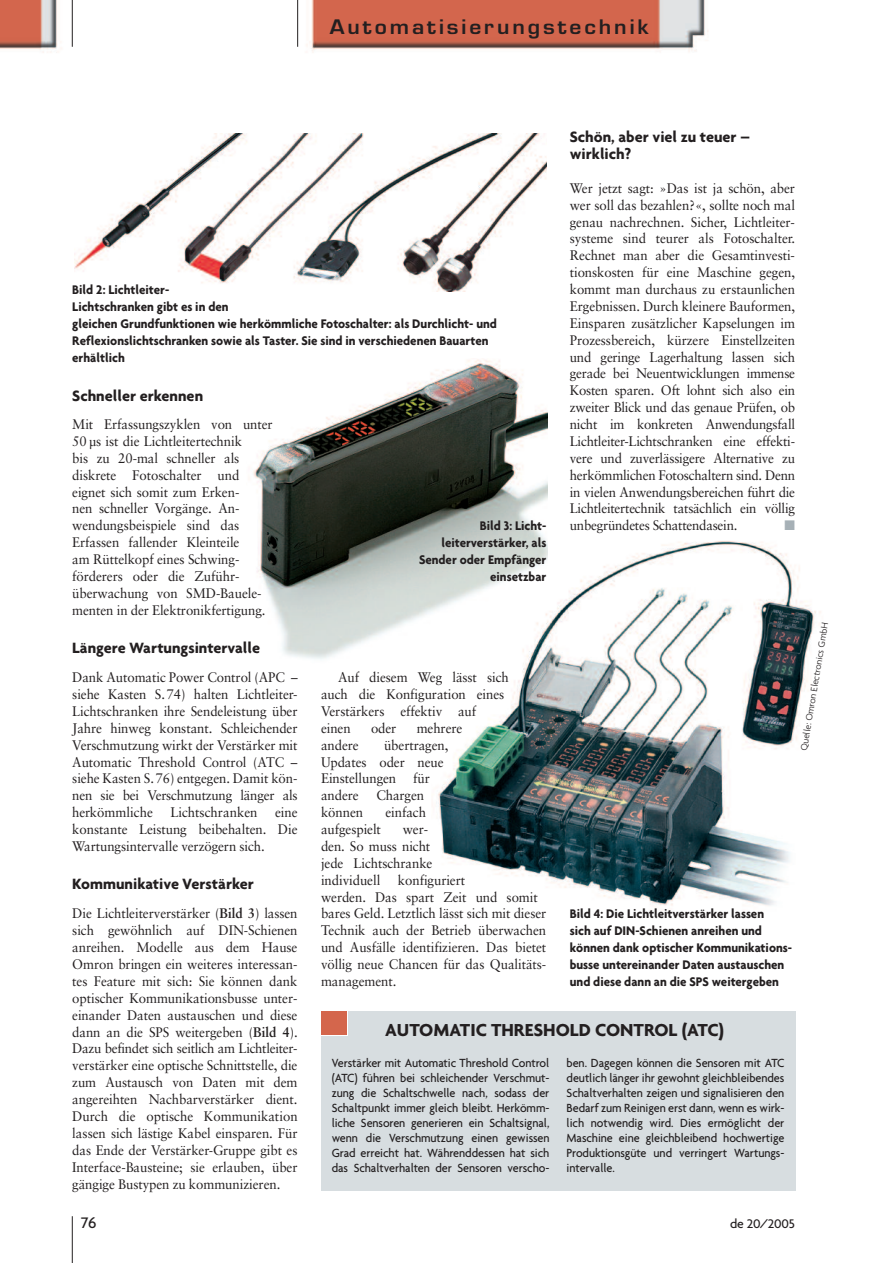
<style>
.page{position:relative;width:893px;height:1263px;background:#fff}
.page>*{position:absolute;margin:0;border:0;box-sizing:border-box;transform-origin:0 0}
.t1{font:600 19.5px "Eurostile";letter-spacing:.14em;color:#231f20;scale:1.07 1}
.t2{font:700 18.75px "Agenda";color:#231f20}
.t3{font:500 16.5px "Agenda";color:#231f20}
.t4{font:700 16.2px/16.8px "Agenda";color:#231f20}
.t5{font:13.8px/16.8px "Sabon";letter-spacing:-.005em;color:#231f20;scale:.95 1}
.t6{font:13.8px "Zapf Dingbats";color:#a6b0b6}
.t7{font:700 13.5px/16.8px "Agenda";color:#231f20;scale:.95 1}
.t8{font:500 13.5px "Agenda";letter-spacing:-.01em;color:#231f20}
.t9{font:500 12.75px/15px "Agenda";letter-spacing:-.005em;color:#231f20;text-align:justify;scale:.95 1}
.t10{font:300 9.75px "Agenda";color:#231f20}
.s1{font-weight:700}
</style>
<div class="page">
<img style="left:0;top:0;width:709px;height:53px">
<hr style="left:72px;top:0;width:1px;height:47px;background:#231f20">
<hr style="left:297px;top:0;width:1px;height:47px;background:#231f20">
<hr style="left:72px;top:1216px;width:1px;height:47px;background:#231f20">
<img style="left:436px;top:541px;width:385px;height:370px">
<img style="left:253px;top:359px;width:294px;height:307px">
<img style="left:75px;top:134px;width:471px;height:158px">
<div style="left:321px;top:1011px;width:474px;height:179px;background:#d7dde0"></div>
<svg style="left:321px;top:1011px;width:27px;height:24px"></svg>
<div style="left:321px;top:1011px;width:26px;height:23px;background:#d4664c"></div>
<h1 class="t1" style="left:330px;top:19px;width:300px">Automatisierungstechnik</h1>
<p class="t4" style="left:570px;top:128px;width:182px">Schön, aber viel zu teuer – wirklich?</p>
<p class="t5" style="left:570px;top:181px;width:239px;text-align:justify">Wer jetzt sagt: »Das ist ja schön, aber wer soll das bezahlen?«, sollte noch mal genau nachrechnen. Sicher, Lichtleiter&shy;systeme sind teurer als Fotoschalter.<br>Rechnet man aber die Gesamtinvesti&shy;tionskosten für eine Maschine gegen, kommt man durchaus zu erstaunlichen Ergebnissen. Durch kleinere Bauformen, Einsparen zusätzlicher Kapselungen im Prozessbereich, kürzere Einstellzeiten und geringe Lagerhaltung lassen sich gerade bei Neuentwicklungen immense Kosten sparen. Oft lohnt sich also ein zweiter Blick und das genaue Prüfen, ob nicht im konkreten Anwendungsfall Lichtleiter-Lichtschranken eine effekti&shy;vere und zuverlässigere Alternative zu herkömmlichen Fotoschaltern sind. Denn in vielen Anwendungsbereichen führt die Lichtleitertechnik tatsächlich ein völlig unbegründetes Schattendasein.</p>
<p class="t7" style="left:72px;top:281px;width:449px">Bild 2: Lichtleiter-<br>Lichtschranken gibt es in den<br>gleichen Grundfunktionen wie herkömmliche Fotoschalter: als Durchlicht- und Reflexionslichtschranken sowie als Taster. Sie sind in verschiedenen Bauarten erhältlich</p>
<p class="t4" style="left:72px;top:387px;width:132px">Schneller erkennen</p>
<p class="t5" style="left:72px;top:417px;width:213px">Mit Erfassungszyklen von unter<br>50 µs ist die Lichtleitertechnik<br>bis zu 20-mal schneller als diskrete Fotoschalter und eignet sich somit zum Erken-<br>nen schneller Vorgänge. An&shy;wendungsbeispiele sind das<br>Erfassen fallender Kleinteile<br>am Rüttelkopf eines Schwing&shy;förderers oder die Zuführ&shy;überwachung von SMD-Bauele&shy;menten in der Elektronikfertigung.</p>
<p class="t4" style="left:72px;top:638px;width:189px">Längere Wartungsintervalle</p>
<p class="t5" style="left:72px;top:670px;width:239px;text-align:justify">Dank Automatic Power Control (APC – siehe Kasten S.74) halten Lichtleiter-Lichtschranken ihre Sendeleistung über Jahre hinweg konstant. Schleichender Verschmutzung wirkt der Verstärker mit Automatic Threshold Control (ATC – siehe Kasten S.76) entgegen. Damit kön&shy;nen sie bei Verschmutzung länger als herkömmliche</p>
<p class="t7" style="left:419px;top:517px;width:136px;text-align:right">Bild 3: Licht&shy;leiterverstärker, als<br>Sender oder Empfänger einsetzbar</p>
<p class="t6" style="left:785px;top:517px;width:12px">■</p>
<p class="t10" style="left:797px;top:749px;width:131px;rotate:-80deg">Quelle: Omron Electronics GmbH</p>
<p class="t5" style="left:321px;top:670px;width:199px;text-indent:17px">Auf diesem Weg lässt sich auch die Konfiguration eines<br>Verstärkers effektiv auf einen</p>
<p class="t5" style="left:371px;top:721px;width:28px">oder</p>
<p class="t5" style="left:417px;top:721px;width:50px">mehrere</p>
<p class="t5" style="left:321px;top:738px;width:136px;text-indent:63px">übertragen,<br>Updates oder neue<br>Einstellungen für andere</p>
<p class="t5" style="left:321px;top:738px;width:41px">andere</p>
<p class="t5" style="left:376px;top:788px;width:52px">Chargen</p>
<p class="t5" style="left:321px;top:805px;width:46px">können</p>
<p class="t5" style="left:385px;top:805px;width:44px">einfach</p>
<p class="t5" style="left:321px;top:822px;width:65px">aufgespielt</p>
<p class="t5" style="left:170px;top:805px;width:93px">Lichtschranken</p>
<p class="t5" style="left:72px;top:805px;width:239px;text-align:justify;text-indent:203px">eine konstante Leistung beibehalten. Die Wartungsintervalle verzögern sich.</p>
<p class="t4" style="left:72px;top:875px;width:183px">Kommunikative Verstärker</p>
<p class="t5" style="left:72px;top:906px;width:239px;text-align:justify">Die Lichtleiterverstärker (<span class="s1">Bild 3</span>) lassen sich gewöhnlich auf DIN-Schienen anreihen. Modelle aus dem Hause Omron bringen ein weiteres interessan&shy;tes Feature mit sich: Sie können dank optischer Kommunikationsbusse unter&shy;einander Daten austauschen und diese dann an die SPS weitergeben (<span class="s1">Bild 4</span>).<br>Dazu befindet sich seitlich am Lichtleiter&shy;verstärker eine optische Schnittstelle, die zum Austausch von Daten mit dem angereihten Nachbarverstärker dient.<br>Durch die optische Kommunikation lassen sich lästige Kabel einsparen. Für das Ende der Verstärker-Gruppe gibt es Interface-Bausteine; sie erlauben, über gängige Bustypen zu kommunizieren.</p>
<p class="t5" style="left:321px;top:822px;width:119px;text-indent:82px">wer&shy;den. So muss nicht jede Lichtschranke individuell</p>
<p class="t5" style="left:321px;top:873px;width:239px;text-indent:77px">konfiguriert<br>werden. Das spart Zeit und somit bares Geld. Letztlich lässt sich mit dieser<br>Technik auch der Betrieb überwachen und Ausfälle identifizieren. Das bietet völlig neue Chancen für das Qualitäts&shy;management.</p>
<p class="t7" style="left:570px;top:905px;width:235px">Bild 4: Die Lichtleitverstärker lassen<br>sich auf DIN-Schienen anreihen und können dank optischer Kommunikations&shy;busse untereinander Daten austauschen und diese dann an die SPS weitergeben</p>
<h2 class="t2" style="left:385px;top:1018px;width:340px">AUTOMATIC THRESHOLD CONTROL (ATC)</h2>
<p class="t9" style="left:332px;top:1055px;width:231px">Verstärker mit Automatic Threshold Control (ATC) führen bei schleichender Verschmut&shy;zung die Schaltschwelle nach, sodass der Schaltpunkt immer gleich bleibt. Herkömm&shy;liche Sensoren generieren ein Schaltsignal, wenn die Verschmutzung einen gewissen Grad erreicht hat. Währenddessen hat sich das Schaltverhalten der Sensoren verscho-</p>
<p class="t9" style="left:567px;top:1055px;width:231px">ben. Dagegen können die Sensoren mit ATC deutlich länger ihr gewohnt gleichbleibendes Schaltverhalten zeigen und signalisieren den Bedarf zum Reinigen erst dann, wenn es wirk&shy;lich notwendig wird. Dies ermöglicht der Maschine eine gleichbleibend hochwertige Produktionsgüte und verringert Wartungs&shy;intervalle.</p>
<p class="t3" style="left:81px;top:1213px;width:17px">76</p>
<p class="t8" style="left:730px;top:1215px;width:66px">de 20/2005</p>
</div>
